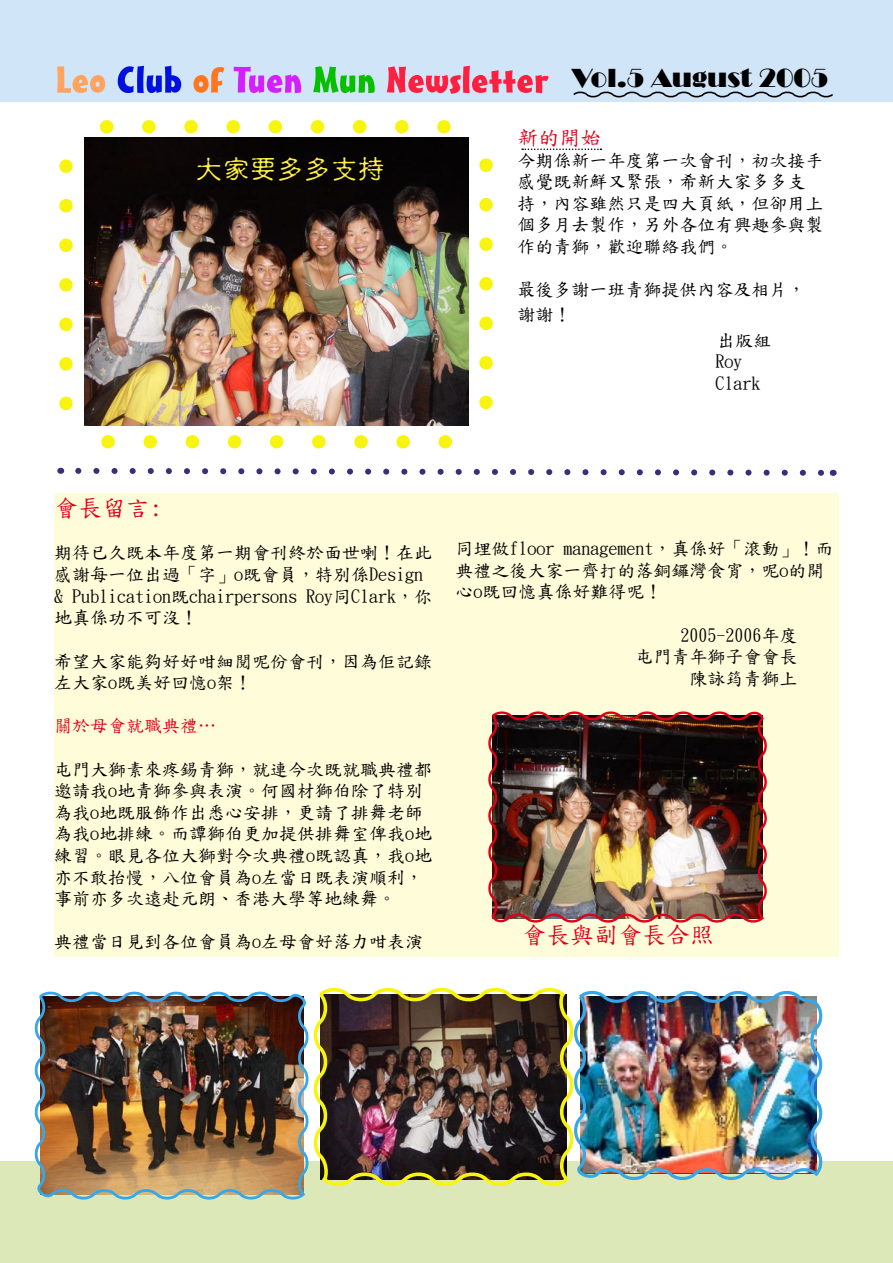
<style>
.page{position:relative;width:893px;height:1263px;background:#fff}
.page>*{position:absolute;margin:0;border:0;box-sizing:border-box;transform-origin:0 0}
.t1{font:36px "Mister Earl BT";color:#ff2041;scale:1.5 1}
.t2{font:27px "Broadway";color:#000}
.t3{font:27px "DF Gu Yin Md WIN BF";color:#fff040}
.t4{font:24px "DF Kai Shu SB Estd BF";color:#df0018}
.t5{font:21px "DF Kai Shu SB Estd BF";color:#df0018}
.t6{font:18px/21.6px "DF Kai Shu SB Estd BF";color:#000}
.t7{font:18px "DF Kai Shu SB Estd BF";color:#df0018}
.s1{color:#ffa360}
.s2{color:#0011df}
.s3{color:#ff7620}
.s4{color:#d420ff}
.s5{color:#07bf00}
</style>
<div class="page">
<div style="left:0;top:1161px;width:892px;height:102px;background:#dde8b8"></div>
<div style="left:0;top:0;width:892px;height:102px;background:#d1e5f8"></div>
<div style="left:54px;top:493px;width:785px;height:463px;background:#fffcda"></div>
<svg style="left:573px;top:91px;width:260px;height:7px"></svg>
<svg style="left:59px;top:166px;width:14px;height:245px"></svg>
<svg style="left:108px;top:435px;width:345px;height:14px"></svg>
<svg style="left:479px;top:158px;width:14px;height:244px"></svg>
<svg style="left:100px;top:120px;width:344px;height:14px"></svg>
<img style="left:84px;top:138px;width:384px;height:287px">
<svg style="left:522px;top:149px;width:79px;height:1px"></svg>
<svg style="left:75px;top:467px;width:759px;height:9px"></svg>
<img style="left:34px;top:991px;width:275px;height:209px">
<img style="left:488px;top:711px;width:279px;height:212px">
<img style="left:578px;top:990px;width:245px;height:190px">
<img style="left:313px;top:987px;width:265px;height:199px">
<p class="t1" style="left:56px;top:58px;width:330px"><span class="s1">Leo</span> <span class="s2">Club</span> <span class="s3">of</span> <span class="s4">Tuen</span> <span class="s5">Mun</span> Newsletter</p>
<p class="t2" style="left:572px;top:63px;width:258px">Vol.5 August 2005</p>
<p class="t5" style="left:518px;top:127px;width:85px">新的開始</p>
<p class="t6" style="left:518px;top:149px;width:307px">今期係新一年度第一次會刊，初次接手感覺既新鮮又緊張，希新大家多多支持，內容雖然只是四大頁紙，但卻用上個多月去製作，另外各位有興趣參與製作的青獅，歡迎聯絡我們。</p>
<p class="t6" style="left:518px;top:279px;width:289px">最後多謝一班青獅提供內容及相片，</p>
<p class="t6" style="left:518px;top:304px;width:55px">謝謝！</p>
<p class="t6" style="left:717px;top:329px;width:55px">出版組</p>
<p class="t6" style="left:716px;top:351px;width:28px">Roy</p>
<p class="t6" style="left:716px;top:373px;width:46px">Clark</p>
<p class="t3" style="left:196px;top:155px;width:190px">大家要多多支持</p>
<p class="t4" style="left:54px;top:496px;width:109px">會長留言:</p>
<p class="t6" style="left:54px;top:542px;width:379px">期待已久既本年度第一期會刊終於面世喇！在此感謝每一位出過「字」o既會員，特別係Design &amp; Publication既chairpersons Roy同Clark，你地真係功不可沒！</p>
<p class="t6" style="left:54px;top:650px;width:379px">希望大家能夠好好咁細閱呢份會刊，因為佢記錄左大家o既美好回憶o架！</p>
<p class="t7" style="left:54px;top:717px;width:163px">關於母會就職典禮…</p>
<p class="t6" style="left:54px;top:758px;width:380px">屯門大獅素來疼錫青獅，就連今次既就職典禮都邀請我o地青獅參與表演。何國材獅伯除了特別為我o地既服飾作出悉心安排，更請了排舞老師為我o地排練。而譚獅伯更加提供排舞室俾我o地練習。眼見各位大獅對今次典禮o既認真，我o地亦不敢抬慢，八位會員為o左當日既表演順利，事前亦多次遠赴元朗、香港大學等地練舞。</p>
<p class="t6" style="left:54px;top:931px;width:370px">典禮當日見到各位會員為o左母會好落力咁表演</p>
<p class="t6" style="left:455px;top:538px;width:380px;text-align:justify">同埋做floor management，真係好「滾動」！而典禮之後大家一齊打的落銅鑼灣食宵，呢o的開心o既回憶真係好難得呢！</p>
<p class="t6" style="left:680px;top:624px;width:118px">2005-2006年度</p>
<p class="t6" style="left:635px;top:646px;width:163px">屯門青年獅子會會長</p>
<p class="t6" style="left:689px;top:668px;width:109px">陳詠筠青獅上</p>
<p class="t4" style="left:522px;top:922px;width:206px">會長與副會長合照</p>
</div>
